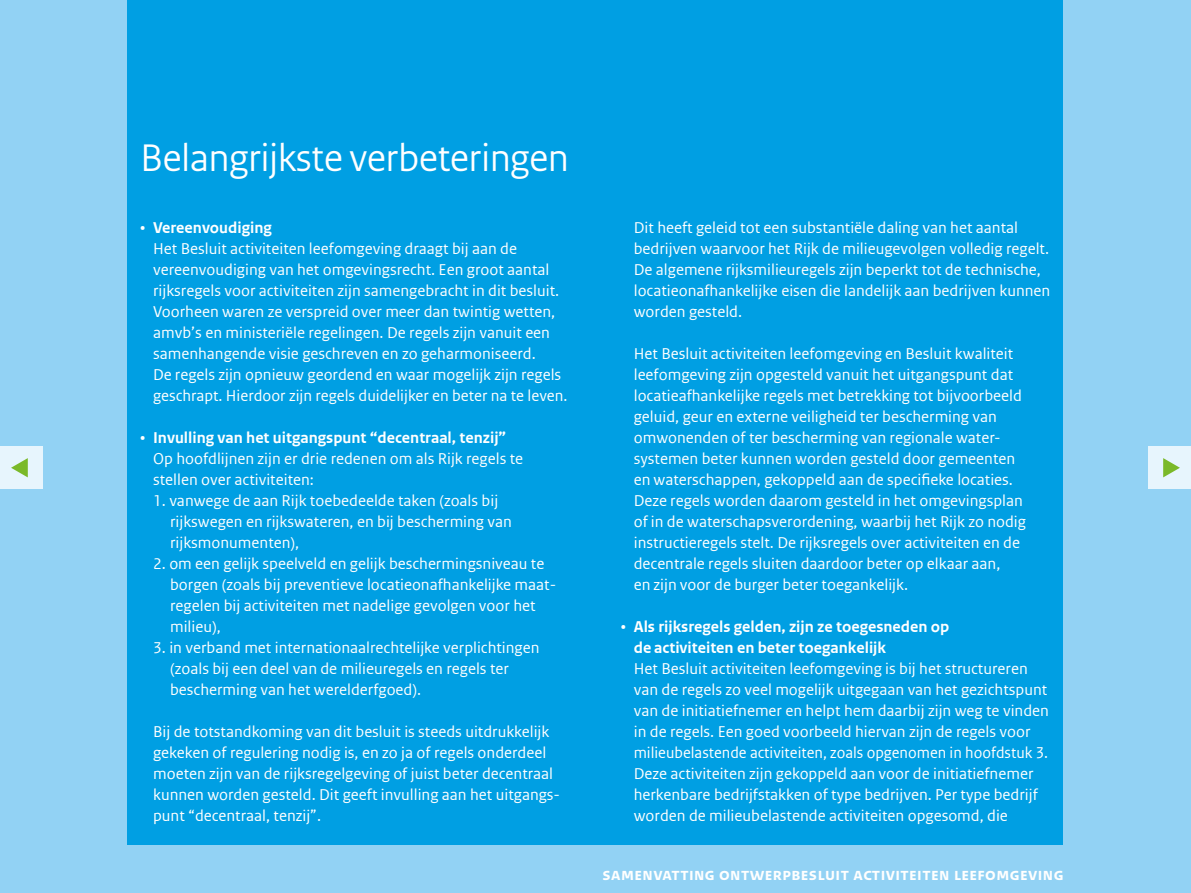
<style>
.page{position:relative;width:1191px;height:893px;background:#92d2f4}
.page>*{position:absolute;margin:0;border:0;box-sizing:border-box;transform-origin:0 0}
.t1{font:40.5px "Rijksoverheid Sans Heading";color:#fff}
.t2{font:700 18px "Rijksoverheid Sans Text";letter-spacing:.025em;color:#fff}
.t3{font:16.5px/21px "Rijksoverheid Sans Web Text";color:#fff}
.t4{font:700 16.5px/21px "Rijksoverheid Sans Web Text";color:#fff}
</style>
<div class="page">
<div style="left:128px;top:0;width:935px;height:844px;background:#009fe3"></div>
<div style="left:0;top:446px;width:43px;height:43px;background:#e7f5fd"></div>
<svg style="left:11px;top:458px;width:17px;height:19px"></svg>
<div style="left:1148px;top:446px;width:43px;height:43px;background:#e7f5fd"></div>
<svg style="left:1163px;top:458px;width:16px;height:19px"></svg>
<h1 class="t1" style="left:140px;top:134px;width:430px">Belangrijkste verbeteringen</h1>
<p class="t4" style="left:140px;top:217px;width:133px">• Vereenvoudiging</p>
<p class="t3" style="left:153px;top:238px;width:416px">Het Besluit activiteiten leefomgeving draagt bij aan de vereenvoudiging van het omgevingsrecht. Een groot aantal rijksregels voor activiteiten zijn samengebracht in dit besluit.<br>Voorheen waren ze verspreid over meer dan twintig wetten, amvb’s en ministeriële regelingen. De regels zijn vanuit een samenhangende visie geschreven en zo geharmoniseerd.<br>De regels zijn opnieuw geordend en waar mogelijk zijn regels geschrapt. Hierdoor zijn regels duidelijker en beter na te leven.</p>
<p class="t4" style="left:140px;top:427px;width:367px">• Invulling van het uitgangspunt “decentraal, tenzij”</p>
<p class="t3" style="left:153px;top:448px;width:371px">Op hoofdlijnen zijn er drie redenen om als Rijk regels te stellen over activiteiten:</p>
<p class="t3" style="left:170px;top:490px;width:343px;text-indent:-17px">1. vanwege de aan Rijk toebedeelde taken (zoals bij rijkswegen en rijkswateren, en bij bescherming van rijksmonumenten),</p>
<p class="t3" style="left:170px;top:553px;width:388px;text-indent:-17px">2. om een gelijk speelveld en gelijk beschermingsniveau te borgen (zoals bij preventieve locatieonafhankelijke maat&shy;regelen bij activiteiten met nadelige gevolgen voor het milieu),</p>
<p class="t3" style="left:170px;top:637px;width:371px;text-indent:-17px">3. in verband met internationaalrechtelijke verplichtingen (zoals bij een deel van de milieuregels en regels ter bescherming van het werelderfgoed).</p>
<p class="t3" style="left:153px;top:721px;width:408px">Bij de totstandkoming van dit besluit is steeds uitdrukkelijk gekeken of regulering nodig is, en zo ja of regels onderdeel moeten zijn van de rijksregelgeving of juist beter decentraal kunnen worden gesteld. Dit geeft invulling aan het uitgangs&shy;punt “decentraal, tenzij”.</p>
<p class="t3" style="left:634px;top:217px;width:418px">Dit heeft geleid tot een substantiële daling van het aantal bedrijven waarvoor het Rijk de milieugevolgen volledig regelt.<br>De algemene rijksmilieuregels zijn beperkt tot de technische, locatieonafhankelijke eisen die landelijk aan bedrijven kunnen worden gesteld.</p>
<p class="t3" style="left:634px;top:343px;width:394px">Het Besluit activiteiten leefomgeving en Besluit kwaliteit leefomgeving zijn opgesteld vanuit het uitgangspunt dat locatieafhankelijke regels met betrekking tot bijvoorbeeld geluid, geur en externe veiligheid ter bescherming van omwonenden of ter bescherming van regionale water&shy;systemen beter kunnen worden gesteld door gemeenten en waterschappen, gekoppeld aan de specifieke locaties.<br>Deze regels worden daarom gesteld in het omgevingsplan of in de waterschapsverordening, waarbij het Rijk zo nodig instructieregels stelt. De rijksregels over activiteiten en de decentrale regels sluiten daardoor beter op elkaar aan,<br>en zijn voor de burger beter toegankelijk.</p>
<p class="t4" style="left:634px;top:616px;width:317px;text-indent:-13px">• Als rijksregels gelden, zijn ze toegesneden op de activiteiten en beter toegankelijk</p>
<p class="t3" style="left:634px;top:658px;width:416px">Het Besluit activiteiten leefomgeving is bij het structureren van de regels zo veel mogelijk uitgegaan van het gezichtspunt van de initiatiefnemer en helpt hem daarbij zijn weg te vinden in de regels. Een goed voorbeeld hiervan zijn de regels voor milieubelastende activiteiten, zoals opgenomen in hoofdstuk 3.<br>Deze activiteiten zijn gekoppeld aan voor de initiatiefnemer herkenbare bedrijfstakken of type bedrijven. Per type bedrijf worden de milieubelastende activiteiten opgesomd, die</p>
<p class="t2" style="left:602px;top:864px;width:462px">samenvatting ontwerpbesluit activiteiten leefomgeving</p>
</div>
